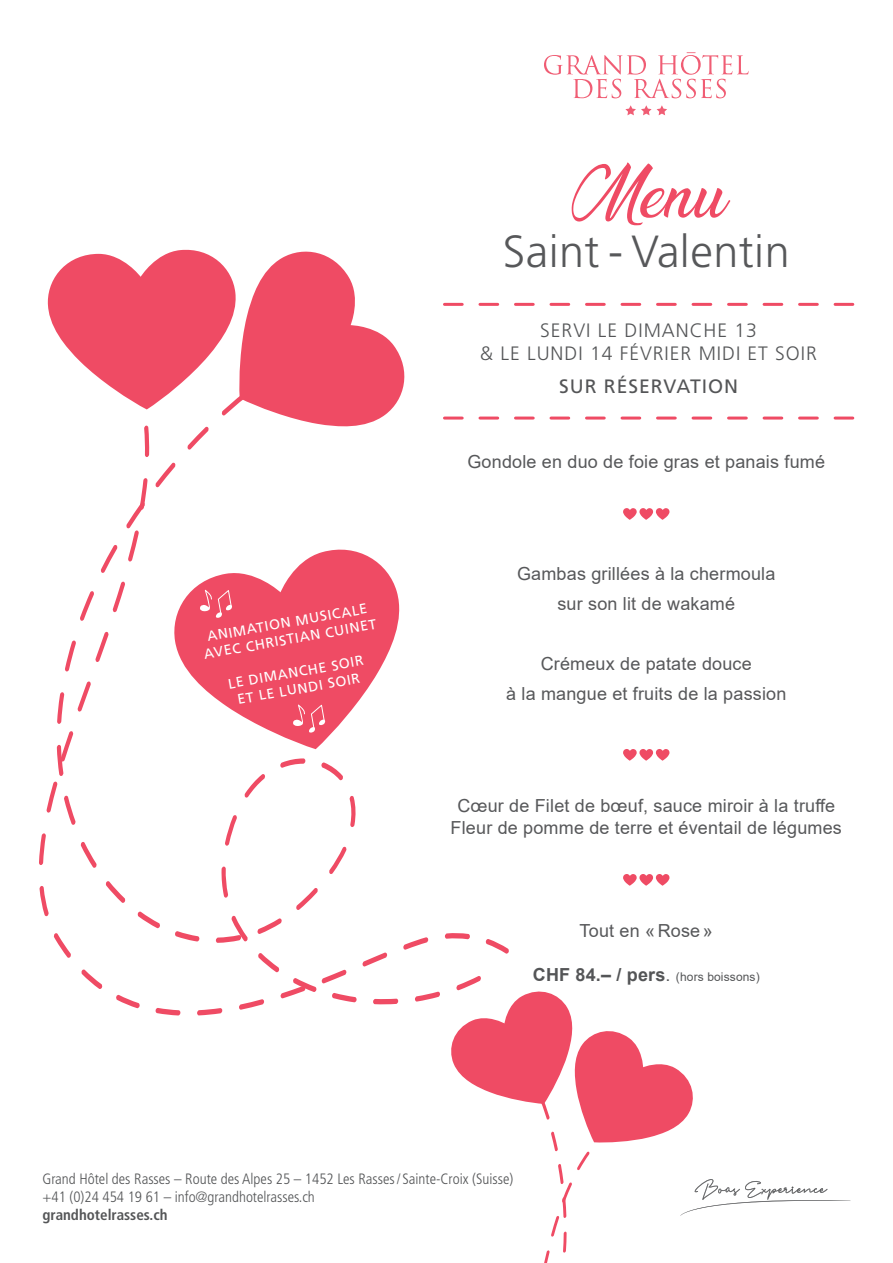
<style>
.page{position:relative;width:893px;height:1263px;background:#fff}
.page>*{position:absolute;margin:0;border:0;box-sizing:border-box;transform-origin:0 0}
.t1{font:58.5px "Ananda";color:#ef4b64}
.t2{font:300 45px "Frutiger LT Std";letter-spacing:.01em;color:#57585a}
.t3{font:300 19.35px/23.2px "Frutiger LT Std";letter-spacing:.05em;color:#545557;text-align:center}
.t4{font:19.35px "Frutiger LT Std";letter-spacing:.05em;color:#545557}
.t5{font:18px/30.2px "Arial";letter-spacing:.01em;color:#57585a;text-align:center}
.t6{font:300 condensed 15px/18px "Frutiger LT Std";color:#545557}
.t7{font:700 condensed 15px "Frutiger LT Std";color:#545557}
.t8{font:13.95px/16.8px "Frutiger LT Std";color:#fff;text-align:center}
.t9{font:12px "Arial";letter-spacing:.01em;color:#545557}
.s1{font-weight:700;font-size:18px}
.s2{font-size:18px}
</style>
<div class="page">
<svg style="left:48px;top:249px;width:357px;height:145px"></svg>
<svg style="left:121px;top:394px;width:360px;height:31px"></svg>
<svg style="left:39px;top:425px;width:470px;height:590px"></svg>
<svg style="left:623px;top:508px;width:47px;height:12px"></svg>
<svg style="left:623px;top:749px;width:47px;height:12px"></svg>
<svg style="left:623px;top:874px;width:47px;height:12px"></svg>
<svg style="left:367px;top:986px;width:483px;height:277px"></svg>
<svg style="left:444px;top:303px;width:409px;height:3px"></svg>
<svg style="left:444px;top:417px;width:409px;height:3px"></svg>
<svg style="left:544px;top:52px;width:205px;height:46px"></svg>
<svg style="left:625px;top:105px;width:42px;height:10px"></svg>
<svg style="left:170px;top:542px;width:235px;height:207px;fill:#ef4b64"></svg>
<svg style="left:200px;top:590px;width:33px;height:28px"></svg>
<svg style="left:293px;top:704px;width:33px;height:29px"></svg>
<h1 class="t1" style="left:572px;top:163px;width:155px">Menu</h1>
<h2 class="t2" style="left:503px;top:226px;width:288px">Saint - Valentin</h2>
<p class="t3" style="left:480px;top:319px;width:338px">SERVI LE DIMANCHE 13<br>&amp; LE LUNDI 14 FÉVRIER MIDI ET SOIR</p>
<p class="t4" style="left:559px;top:375px;width:181px">SUR RÉSERVATION</p>
<p class="t8" style="left:199px;top:629px;width:177px;rotate:-10deg">ANIMATION MUSICALE<br>AVEC CHRISTIAN CUINET</p>
<p class="t8" style="left:227px;top:676px;width:139px;rotate:-10deg">LE DIMANCHE SOIR<br>ET LE LUNDI SOIR</p>
<p class="t5" style="left:467px;top:447px;width:359px">Gondole en duo de foie gras et panais fumé</p>
<p class="t5" style="left:517px;top:558px;width:260px">Gambas grillées à la chermoula sur son lit de wakamé</p>
<p class="t5" style="left:506px;top:649px;width:282px">Crémeux de patate douce<br>à la mangue et fruits de la passion</p>
<p class="t5" style="left:451px;top:795px;width:393px;line-height:21.6px">Cœur de Filet de bœuf, sauce miroir à la truffe<br>Fleur de pomme de terre et éventail de légumes</p>
<p class="t5" style="left:580px;top:916px;width:135px">Tout en « Rose »</p>
<p class="t9" style="left:533px;top:968px;width:228px"><span class="s1">CHF 84.– / pers</span><span class="s2">.</span> (hors boissons)</p>
<p class="t6" style="left:43px;top:1170px;width:472px">Grand Hôtel des Rasses – Route des Alpes 25 – 1452 Les Rasses/ Sainte-Croix (Suisse) +41 (0)24 454 19 61 – info@grandhotelrasses.ch</p>
<p class="t7" style="left:43px;top:1206px;width:127px">grandhotelrasses.ch</p>
</div>
